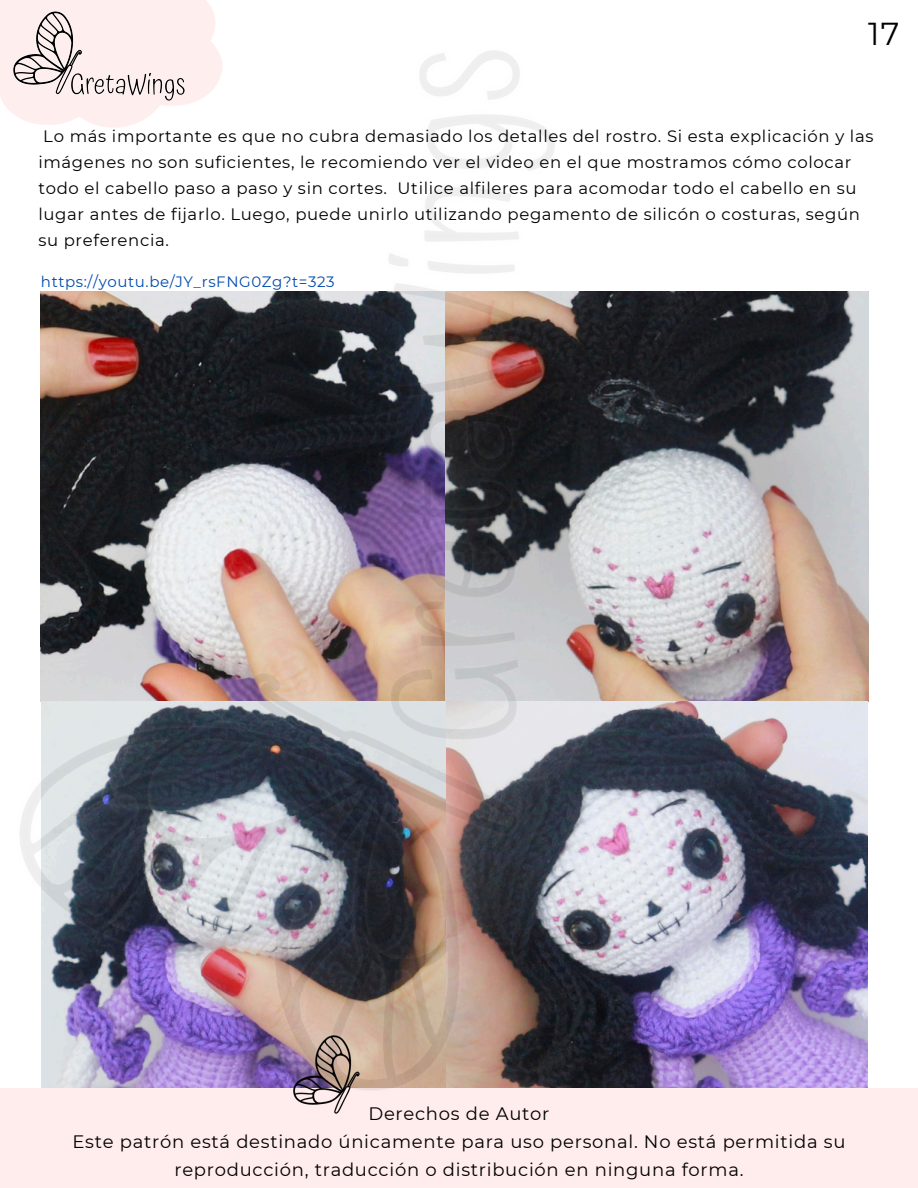
<style>
.page{position:relative;width:918px;height:1188px;background:#fff}
.page>*{position:absolute;margin:0;border:0;box-sizing:border-box;transform-origin:0 0}
.t1{font:31.65px "Montserrat";color:#000}
.t2{font:18px/28.2px "Montserrat";letter-spacing:.04em;color:#000;text-align:center}
.t3{font:16.5px/25.8px "Montserrat";letter-spacing:.04em;color:#000}
.t4{font:15px "Montserrat";letter-spacing:.04em;color:#004aad}
</style>
<div class="page">
<div style="left:0;top:0;width:222px;height:128px;background:#ffecec"></div>
<img style="left:13px;top:11px;width:61px;height:70px">
<img style="left:569px;top:292px;width:299px;height:409px">
<img style="left:569px;top:701px;width:298px;height:387px">
<div style="left:0;top:1088px;width:918px;height:100px;background:#ffecec"></div>
<img style="left:294px;top:1092px;width:55px;height:22px">
<img style="left:18px;top:42px;width:551px;height:1050px">
<h1 class="t1" style="left:868px;top:14px;width:33px">17</h1>
<p class="t3" style="left:38px;top:124px;width:837px;text-indent:5px">Lo más importante es que no cubra demasiado los detalles del rostro. Si esta explicación y las imágenes no son suficientes, le recomiendo ver el video en el que mostramos cómo colocar todo el cabello paso a paso y sin cortes. Utilice alfileres para acomodar todo el cabello en su lugar antes de fijarlo. Luego, puede unirlo utilizando pegamento de silicón o costuras, según su preferencia.</p>
<p class="t4" style="left:41px;top:272px;width:295px">https://youtu.be/JY_rsFNG0Zg?t=323</p>
<p class="t2" style="left:73px;top:1099px;width:774px">Derechos de Autor<br>Este patrón está destinado únicamente para uso personal. No está permitida su reproducción, traducción o distribución en ninguna forma.</p>
</div>
